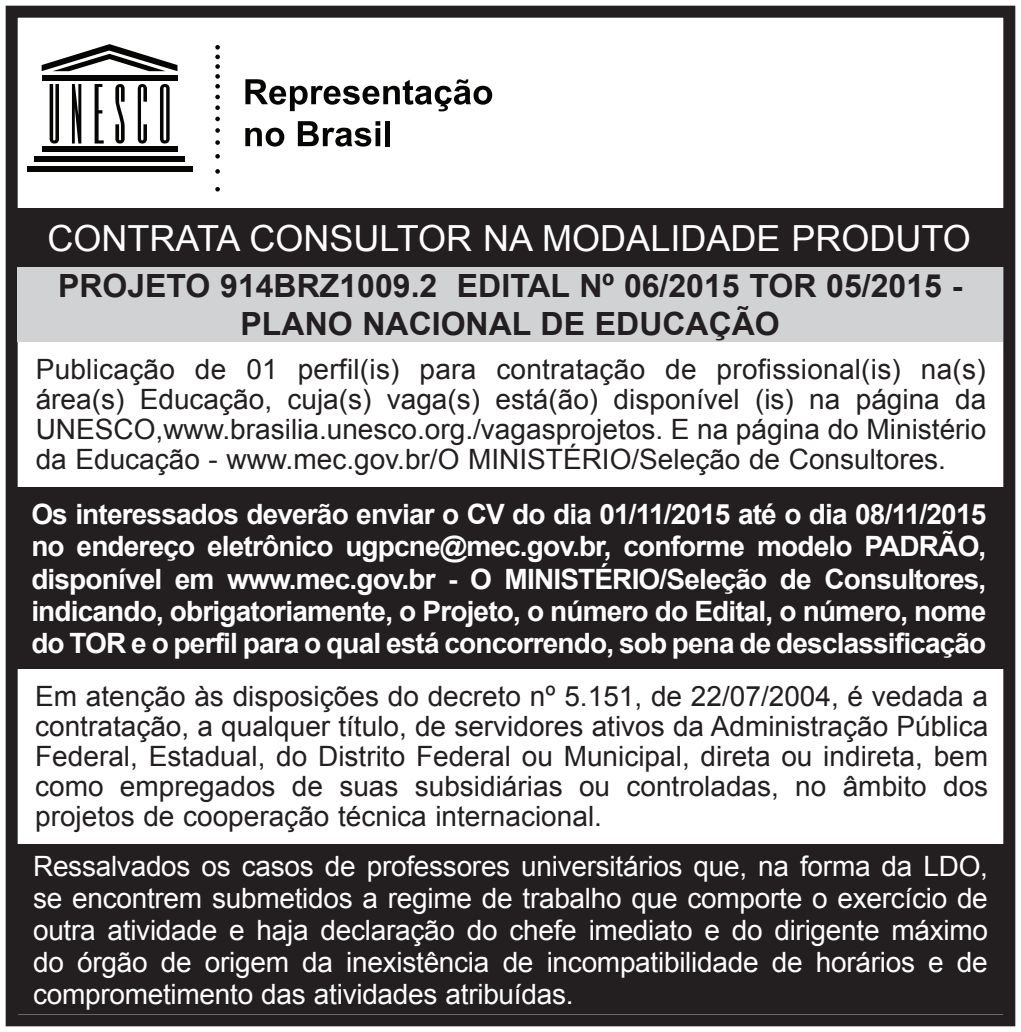
<style>
.page{position:relative;width:1021px;height:1032px;background:#fff}
.page>*{position:absolute;margin:0;border:0;box-sizing:border-box;transform-origin:0 0}
.t1{font:36px "Arial";color:#fff}
.t2{font:700 32px/38.4px "Arial";color:#231f20;text-align:center}
.Body_Text{font:28px/30px "Arial";color:#231f20;text-align:justify}
.t3{font:700 28px/32.4px "Arial";letter-spacing:-.03em;color:#fff;text-align:justify}
.t4{font:28px/32px "Arial";letter-spacing:-.01em;color:#fff;text-align:justify}
</style>
<div class="page">
<svg style="left:215px;top:45px;width:5px;height:44px"></svg>
<svg style="left:215px;top:95px;width:5px;height:4px"></svg>
<svg style="left:215px;top:105px;width:5px;height:5px"></svg>
<svg style="left:215px;top:117px;width:5px;height:4px"></svg>
<svg style="left:215px;top:128px;width:5px;height:5px"></svg>
<svg style="left:215px;top:140px;width:5px;height:5px"></svg>
<svg style="left:215px;top:154px;width:5px;height:5px"></svg>
<svg style="left:215px;top:169px;width:5px;height:5px"></svg>
<svg style="left:215px;top:187px;width:5px;height:5px"></svg>
<div style="left:42px;top:147px;width:135px;height:5px;background:#050504"></div>
<div style="left:34px;top:156px;width:151px;height:6px;background:#050504"></div>
<div style="left:27px;top:166px;width:165px;height:6px;background:#050504"></div>
<div style="left:42px;top:75px;width:135px;height:6px;background:#050504"></div>
<svg style="left:42px;top:44px;width:135px;height:27px"></svg>
<svg style="left:50px;top:84px;width:9px;height:59px"></svg>
<svg style="left:72px;top:84px;width:9px;height:60px"></svg>
<svg style="left:95px;top:84px;width:9px;height:60px"></svg>
<svg style="left:138px;top:84px;width:9px;height:60px"></svg>
<svg style="left:160px;top:84px;width:10px;height:59px"></svg>
<svg style="left:115px;top:84px;width:10px;height:59px"></svg>
<svg style="left:245px;top:79px;width:247px;height:32px"></svg>
<svg style="left:245px;top:128px;width:39px;height:19px"></svg>
<svg style="left:298px;top:121px;width:82px;height:26px"></svg>
<div style="left:385px;top:121px;width:5px;height:25px;background:#050504"></div>
<div style="left:6px;top:6px;width:1009px;height:1020px;border:12px solid #231f20"></div>
<div style="left:10px;top:488px;width:997px;height:181px;background:#231f20"></div>
<div style="left:18px;top:267px;width:984px;height:74px;background:#d1d2d4"></div>
<div style="left:8px;top:208px;width:1002px;height:59px;background:#231f20"></div>
<div style="left:12px;top:844px;width:997px;height:170px;background:#231f20"></div>
<p class="t1" style="left:48px;top:214px;width:924px">CONTRATA CONSULTOR NA MODALIDADE PRODUTO</p>
<p class="t2" style="left:58px;top:267px;width:905px">PROJETO 914BRZ1009.2 EDITAL Nº 06/2015 TOR 05/2015 -<br>PLANO NACIONAL DE EDUCAÇÃO</p>
<p class="Body_Text" style="left:36px;top:355px;width:952px">Publicação de 01 perfil(is) para contratação de profissional(is) na(s) área(s) Educação, cuja(s) vaga(s) está(ão) disponível (is) na página da UNESCO,www.brasilia.unesco.org./vagasprojetos. E na página do Ministério da Educação - www.mec.gov.br/O MINISTÉRIO/Seleção de Consultores.</p>
<p class="t3" style="left:31px;top:499px;width:956px">Os interessados deverão enviar o CV do dia 01/11/2015 até o dia 08/11/2015 no endereço eletrônico ugpcne@mec.gov.br, conforme modelo PADRÃO, disponível em www.mec.gov.br - O MINISTÉRIO/Seleção de Consultores, indicando, obrigatoriamente, o Projeto, o número do Edital, o número, nome do TOR e o perfil para o qual está concorrendo, sob pena de desclassificação</p>
<p class="Body_Text" style="left:35px;top:681px;width:954px">Em atenção às disposições do decreto nº 5.151, de 22/07/2004, é vedada a contratação, a qualquer título, de servidores ativos da Administração Pública Federal, Estadual, do Distrito Federal ou Municipal, direta ou indireta, bem como empregados de suas subsidiárias ou controladas, no âmbito dos projetos de cooperação técnica internacional.</p>
<p class="t4" style="left:33px;top:850px;width:956px">Ressalvados os casos de professores universitários que, na forma da LDO, se encontrem submetidos a regime de trabalho que comporte o exercício de outra atividade e haja declaração do chefe imediato e do dirigente máximo do órgão de origem da inexistência de incompatibilidade de horários e de comprometimento das atividades atribuídas.</p>
</div>
